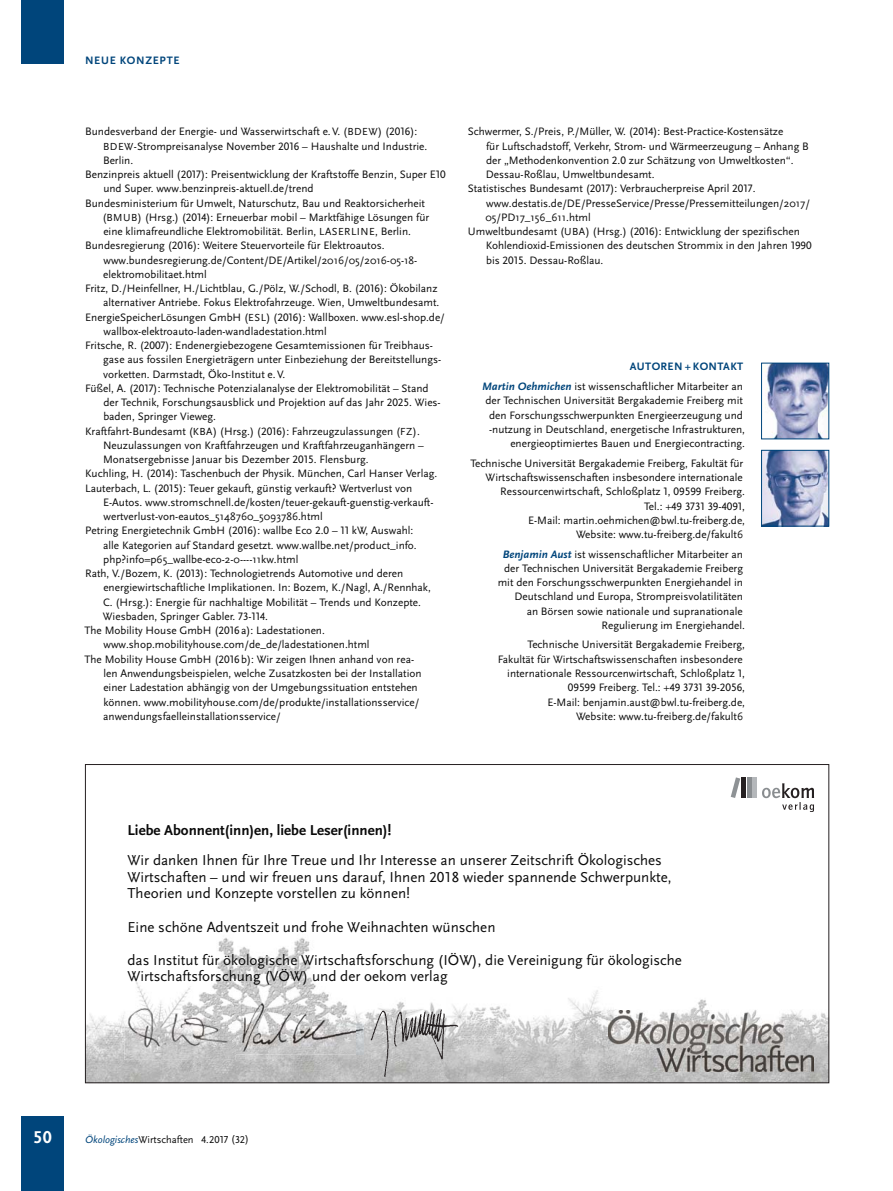
<style>
.page{position:relative;width:893px;height:1191px;background:#fff}
.page>*{position:absolute;margin:0;border:0;box-sizing:border-box;transform-origin:0 0}
.t1{font:700 17.85px "Scala Sans Pro";color:#fff}
.t2{font:15px/16.5px "Scala Sans LF";color:#0a0a0a}
.t3{font:700 15px "Scala Sans LF";color:#0a0a0a}
.t4{font:11.25px/14.2px "Scala Sans Pro";color:#0a0a0a;text-align:right}
.t5{font:700 11.25px "Scala Sans Pro";letter-spacing:.065em;color:#00457b}
.t6{font:10.5px "Scala Sans Pro";color:#0a0a0a}
.s1{font-size:10.65px}
.s2{font-weight:700;color:#00457b}
.s3{font-weight:700;font-style:italic;color:#00457b}
.s4{font-style:italic;color:#00457b}
</style>
<div class="page">
<img style="left:87px;top:796px;width:740px;height:285px">
<hr style="left:753px;top:778px;width:4px;height:20px;background:#b4b7ba">
<div style="left:747px;top:778px;width:5px;height:20px;background:#898d90"></div>
<div style="left:741px;top:778px;width:5px;height:20px;background:#252021"></div>
<svg style="left:731px;top:777px;width:9px;height:21px"></svg>
<svg style="left:762px;top:783px;width:52px;height:29px"></svg>
<img style="left:356px;top:997px;width:106px;height:84px">
<img style="left:232px;top:1000px;width:132px;height:54px">
<img style="left:124px;top:1005px;width:111px;height:54px">
<img style="left:232px;top:1005px;width:3px;height:49px">
<img style="left:608px;top:1010px;width:205px;height:61px">
<img style="left:765px;top:365px;width:62px;height:72px">
<div style="left:761px;top:363px;width:68px;height:76px;border:1px solid #00457b"></div>
<img style="left:763px;top:452px;width:64px;height:72px">
<div style="left:761px;top:450px;width:68px;height:76px;border:1px solid #00457b"></div>
<div style="left:21px;top:1116px;width:43px;height:74px;background:#00457b"></div>
<div style="left:21px;top:0;width:43px;height:64px;background:#00457b"></div>
<p class="t5" style="left:85px;top:56px;width:96px">NEUE KONZEPTE</p>
<p class="t4" style="left:85px;top:125px;width:334px">Bundesverband der Energie- und Wasserwirtschaft e.V. (<span class="s1">BDEW</span>) (2016):</p>
<p class="t4" style="left:103px;top:140px;width:326px"><span class="s1">BDEW</span>-Strompreisanalyse November 2016 – Haushalte und Industrie.</p>
<p class="t4" style="left:103px;top:154px;width:32px">Berlin.</p>
<p class="t4" style="left:85px;top:168px;width:362px">Benzinpreis aktuell (2017): Preisentwicklung der Kraftstoffe Benzin, Super E10</p>
<p class="t4" style="left:103px;top:182px;width:212px">und Super. www.benzinpreis-aktuell.de/trend</p>
<p class="t4" style="left:85px;top:197px;width:341px">Bundesministerium für Umwelt, Naturschutz, Bau und Reaktorsicherheit</p>
<p class="t4" style="left:102px;top:211px;width:328px">(<span class="s1">BMUB</span>) (Hrsg.) (2014): Erneuerbar mobil – Marktfähige Lösungen für</p>
<p class="t4" style="left:103px;top:225px;width:309px">eine klimafreundliche Elektromobilität. Berlin, <span class="s1">LASERLINE</span>, Berlin.</p>
<p class="t4" style="left:85px;top:239px;width:301px">Bundesregierung (2016): Weitere Steuervorteile für Elektroautos.</p>
<p class="t4" style="left:104px;top:254px;width:315px">www.bundesregierung.de/Content/DE/Artikel/2016/05/2016-05-18-</p>
<p class="t4" style="left:103px;top:268px;width:105px">elektromobilitaet.html</p>
<p class="t4" style="left:85px;top:282px;width:354px">Fritz, D./Heinfellner, H./Lichtblau, G./Pölz, W./Schodl, B. (2016): Ökobilanz</p>
<p class="t4" style="left:103px;top:296px;width:338px">alternativer Antriebe. Fokus Elektrofahrzeuge. Wien, Umweltbundesamt.</p>
<p class="t4" style="left:85px;top:311px;width:361px">EnergieSpeicherLösungen GmbH (<span class="s1">ESL</span>) (2016): Wallboxen. www.esl-shop.de/</p>
<p class="t4" style="left:104px;top:325px;width:225px">wallbox-elektroauto-laden-wandladestation.html</p>
<p class="t4" style="left:85px;top:339px;width:349px">Fritsche, R. (2007): Endenergiebezogene Gesamtemissionen für Treibhaus-</p>
<p class="t4" style="left:103px;top:353px;width:339px">gase aus fossilen Energieträgern unter Einbeziehung der Bereitstellungs-</p>
<p class="t4" style="left:103px;top:368px;width:184px">vorketten. Darmstadt, Öko-Institut e.V.</p>
<p class="t4" style="left:85px;top:382px;width:345px">Füßel, A. (2017): Technische Potenzialanalyse der Elektromobilität – Stand</p>
<p class="t4" style="left:103px;top:396px;width:339px">der Technik, Forschungsausblick und Projektion auf das Jahr 2025. Wies-</p>
<p class="t4" style="left:103px;top:410px;width:114px">baden, Springer Vieweg.</p>
<p class="t4" style="left:85px;top:425px;width:336px">Kraftfahrt-Bundesamt (<span class="s1">KBA</span>) (Hrsg.) (2016): Fahrzeugzulassungen (<span class="s1">FZ</span>).</p>
<p class="t4" style="left:103px;top:439px;width:322px">Neuzulassungen von Kraftfahrzeugen und Kraftfahrzeuganhängern –</p>
<p class="t4" style="left:103px;top:453px;width:267px">Monatsergebnisse Januar bis Dezember 2015. Flensburg.</p>
<p class="t4" style="left:85px;top:467px;width:354px">Kuchling, H. (2014): Taschenbuch der Physik. München, Carl Hanser Verlag.</p>
<p class="t4" style="left:85px;top:482px;width:329px">Lauterbach, L. (2015): Teuer gekauft, günstig verkauft? Wertverlust von</p>
<p class="t4" style="left:103px;top:496px;width:332px">E-Autos. www.stromschnell.de/kosten/teuer-gekauft-guenstig-verkauft-</p>
<p class="t4" style="left:104px;top:510px;width:221px">wertverlust-von-eautos_5148760_5093786.html</p>
<p class="t4" style="left:85px;top:524px;width:330px">Petring Energietechnik GmbH (2016): wallbe Eco 2.0 – 11 kW, Auswahl:</p>
<p class="t4" style="left:103px;top:539px;width:315px">alle Kategorien auf Standard gesetzt. www.wallbe.net/product_info.</p>
<p class="t4" style="left:103px;top:553px;width:197px">php?info=p65_wallbe-eco-2-0----11kw.html</p>
<p class="t4" style="left:85px;top:567px;width:319px">Rath, V./Bozem, K. (2013): Technologietrends Automotive und deren</p>
<p class="t4" style="left:103px;top:581px;width:329px">energie wirtschaftliche Implikationen. In: Bozem, K./Nagl, A./ Rennhak,</p>
<p class="t4" style="left:103px;top:596px;width:319px">C. (Hrsg.): Energie für nachhaltige Mobilität – Trends und Konzepte.</p>
<p class="t4" style="left:103px;top:610px;width:167px">Wiesbaden, Springer Gabler. 73-114.</p>
<p class="t4" style="left:85px;top:624px;width:242px">The Mobility House GmbH (2016 a): Ladestationen.</p>
<p class="t4" style="left:104px;top:638px;width:267px">www.shop.mobilityhouse.com/de_de/ladestationen.html</p>
<p class="t4" style="left:85px;top:653px;width:331px">The Mobility House GmbH (2016 b): Wir zeigen Ihnen anhand von rea-</p>
<p class="t4" style="left:104px;top:667px;width:320px">len Anwendungsbeispielen, welche Zusatzkosten bei der Installation</p>
<p class="t4" style="left:103px;top:681px;width:316px">einer Ladestation abhängig von der Umgebungssituation entstehen</p>
<p class="t4" style="left:103px;top:695px;width:318px">können. www.mobilityhouse.com/de/produkte/installationsservice/</p>
<p class="t4" style="left:103px;top:710px;width:179px">anwendungsfaelleinstallationsservice/</p>
<p class="t4" style="left:468px;top:126px;width:317px">Schwermer, S./Preis, P./Müller, W. (2014): Best-Practice-Kostensätze</p>
<p class="t4" style="left:486px;top:140px;width:324px">für Luftschadstoff, Verkehr, Strom- und Wärmeerzeugung – Anhang B</p>
<p class="t4" style="left:486px;top:154px;width:309px">der „Methodenkonvention 2.0 zur Schätzung von Umweltkosten“.</p>
<p class="t4" style="left:486px;top:168px;width:170px">Dessau-Roßlau, Umweltbundesamt.</p>
<p class="t4" style="left:468px;top:182px;width:289px">Statistisches Bundesamt (2017): Verbraucherpreise April 2017.</p>
<p class="t4" style="left:486px;top:197px;width:325px">www.destatis.de/DE/PresseService/Presse/Pressemitteilungen/2017/</p>
<p class="t4" style="left:485px;top:211px;width:107px">05/PD17_156_611.html</p>
<p class="t4" style="left:468px;top:225px;width:333px">Umweltbundesamt (<span class="s1">UBA</span>) (Hrsg.) (2016): Entwicklung der spezifischen</p>
<p class="t4" style="left:486px;top:239px;width:328px">Kohlendioxid-Emissionen des deutschen Strommix in den Jahren 1990</p>
<p class="t4" style="left:486px;top:254px;width:119px">bis 2015. Dessau-Roßlau.</p>
<p class="t4" style="left:482px;top:357px;width:263px;line-height:20px"><span class="s2">AUTOREN + KONTAKT<br></span><span class="s3">Martin Oehmichen</span> ist wissenschaftlicher Mitarbeiter an</p>
<p class="t4" style="left:485px;top:395px;width:261px">der Technischen Universität Bergakademie Freiberg mit den Forschungsschwerpunkten Energieerzeugung und -nutzung in Deutschland, energetische Infrastrukturen, energieoptimiertes Bauen und Energiecontracting.</p>
<p class="t4" style="left:470px;top:457px;width:276px">Technische Universität Bergakademie Freiberg, Fakultät für Wirtschaftswissenschaften insbesondere interna tionale Ressourcenwirtschaft, Schloßplatz 1, 09599 Freiberg.<br>Tel.: +49 3731 39-4091,<br>E-Mail: martin.oehmichen@bwl.tu-freiberg.de,<br>Website: www.tu-freiberg.de/fakult6</p>
<p class="t4" style="left:498px;top:548px;width:249px"><span class="s3">Benjamin Aust</span> ist wissenschaftlicher Mitarbeiter an der Technischen Universität Bergakademie Freiberg mit den Forschungsschwerpunkten Energiehandel in Deutschland und Europa, Strompreisvolatilitäten<br>an Börsen sowie nationale und supranationale Regulierung im Energiehandel.</p>
<p class="t4" style="left:498px;top:639px;width:249px">Technische Universität Bergakademie Freiberg, Fakultät für Wirtschaftswissenschaften insbesondere internationale Ressourcenwirtschaft, Schloßplatz 1, 09599 Freiberg. Tel.: +49 3731 39-2056,<br>E-Mail: benjamin.aust@bwl.tu-freiberg.de,<br>Website: www.tu-freiberg.de/fakult6</p>
<h2 class="t3" style="left:128px;top:820px;width:265px">Liebe Abonnent(inn)en, liebe Leser(innen)!</h2>
<h2 class="t2" style="left:128px;top:853px;width:546px">Wir danken Ihnen für Ihre Treue und Ihr Interesse an unserer Zeitschrift Ökologisches<br>Wirtschaften – und wir freuen uns darauf, Ihnen 2018 wieder spannende Schwerpunkte,<br>Theorien und Konzepte vorstellen zu können!</h2>
<h2 class="t2" style="left:128px;top:919px;width:369px">Eine schöne Adventszeit und frohe Weihnachten wünschen</h2>
<h2 class="t2" style="left:128px;top:952px;width:556px">das Institut für ökologische Wirtschaftsforschung (IÖW), die Vereinigung für ökologische<br>Wirtschaftsforschung (VÖW) und der oekom verlag</h2>
<h1 class="t1" style="left:33px;top:1130px;width:20px">50</h1>
<p class="t6" style="left:85px;top:1135px;width:165px"><span class="s4">Ökologisches</span>Wirtschaften 4.2017 (32)</p>
</div>
